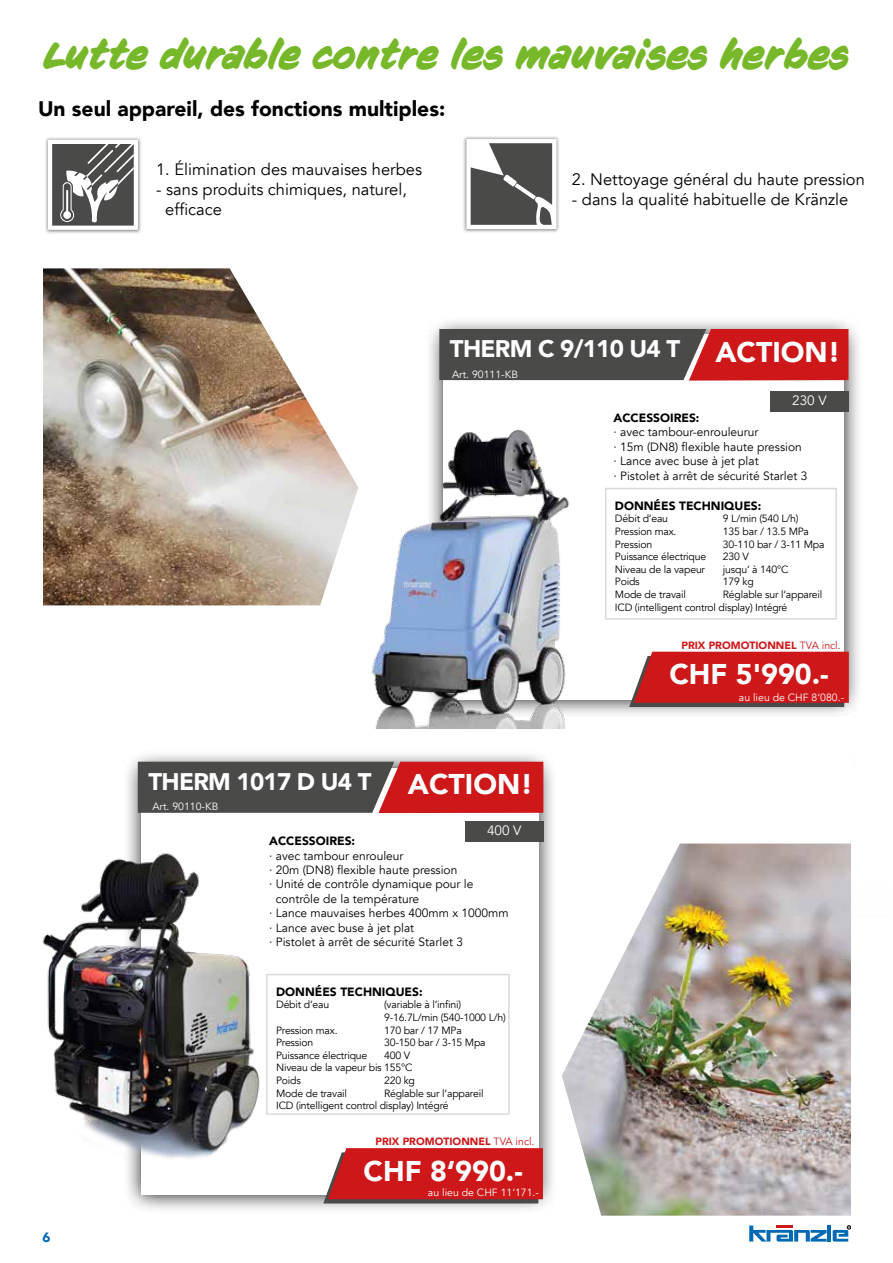
<style>
.page{position:relative;width:893px;height:1263px;background:#fff}
.page>*{position:absolute;margin:0;border:0;box-sizing:border-box;transform-origin:0 0}
.t1{font:italic 700 37.5px "CC Sign Language";letter-spacing:.01em;color:#76b82a}
.t2{font:900 28.5px "Avenir";color:#fff}
.t3{font:900 24px "Avenir";letter-spacing:-.03em;color:#fff}
.t4{font:900 21px "Avenir";color:#000}
.t5{font:16.5px/19.8px "Avenir";color:#000}
.t6{font:13.5px "Avenir";color:#fff}
.t7{font:900 13.5px "Avenir";color:#0069b4}
.t8{font:12px/14.4px "Avenir";color:#000}
.t9{font:900 12px "Avenir";color:#000}
.t10{font:10.5px/12.6px "Avenir";letter-spacing:-.02em;color:#000}
.t11{font:10.5px "Avenir";color:#fff}
.t12{font:900 10.5px "Avenir";color:#cd1719}
.s1{font-weight:400}
</style>
<div class="page">
<svg style="left:749px;top:1225px;width:78px;height:16px"></svg>
<hr style="left:827px;top:1225px;width:4px;height:16px;background:#0069b4">
<svg style="left:833px;top:1225px;width:18px;height:16px"></svg>
<img style="left:463px;top:136px;width:96px;height:96px">
<svg style="left:466px;top:139px;width:90px;height:90px"></svg>
<img style="left:46px;top:137px;width:95px;height:96px">
<svg style="left:48px;top:140px;width:90px;height:90px"></svg>
<div style="left:425px;top:316px;width:438px;height:403px;background:#000;opacity:.9"></div>
<div style="left:444px;top:335px;width:400px;height:365px;background:#fff"></div>
<div style="left:123px;top:749px;width:434px;height:465px;background:#000;opacity:.9"></div>
<div style="left:141px;top:768px;width:398px;height:427px;background:#fff"></div>
<svg style="left:629px;top:652px;width:220px;height:55px;background:#c32628"></svg>
<svg style="left:323px;top:1148px;width:220px;height:55px;background:#c52628"></svg>
<div style="left:605px;top:488px;width:232px;height:132px;border:2px solid #d9dadb"></div>
<div style="left:266px;top:974px;width:244px;height:141px;border:2px solid #d9dadb"></div>
<div style="left:770px;top:392px;width:79px;height:20px;background:#4a4a49"></div>
<div style="left:465px;top:822px;width:79px;height:20px;background:#4a4a49"></div>
<img style="left:43px;top:268px;width:275px;height:337px">
<img style="left:315px;top:419px;width:256px;height:310px">
<img style="left:42px;top:834px;width:266px;height:338px">
<img style="left:562px;top:843px;width:289px;height:372px">
<svg style="left:439px;top:329px;width:409px;height:52px;background:#7d3c3c"></svg>
<svg style="left:138px;top:762px;width:405px;height:51px;background:#7e3a3a"></svg>
<img style="left:851px;top:705px;width:12px;height:14px">
<h1 class="t1" style="left:43px;top:32px;width:808px">Lutte durable contre les mauvaises herbes</h1>
<h3 class="t4" style="left:38px;top:90px;width:409px">Un seul appareil, des fonctions multiples:</h3>
<h3 class="t5" style="left:156px;top:160px;width:267px">1. Élimination des mauvaises herbes</h3>
<h3 class="t5" style="left:165px;top:180px;width:243px;text-indent:-9px">- sans produits chimiques, naturel, efficace</h3>
<h3 class="t5" style="left:572px;top:170px;width:295px">2. Nettoyage général du haute pression</h3>
<h3 class="t5" style="left:572px;top:190px;width:278px">- dans la qualité habituelle de Kränzle</h3>
<h3 class="t3" style="left:450px;top:328px;width:232px">THERM C 9/110 U4 T</h3>
<p class="t11" style="left:452px;top:368px;width:67px">Art. 90111-KB</p>
<h2 class="t2" style="left:715px;top:327px;width:127px">ACTION!</h2>
<p class="t6" style="left:792px;top:392px;width:36px">230 V</p>
<p class="t9" style="left:613px;top:408px;width:87px">ACCESSOIRES:</p>
<p class="t8" style="left:613px;top:425px;width:195px">· avec tambour-enrouleurur<br>· 15m (DN8) flexible haute pression · Lance avec buse à jet plat<br>· Pistolet à arrêt de sécurité Starlet 3</p>
<p class="t9" style="left:615px;top:495px;width:148px">DONNÉES TECHNIQUES:</p>
<p class="t10" style="left:615px;top:513px;width:55px">Débit d‘eau</p>
<p class="t10" style="left:723px;top:513px;width:77px">9 L/min (540 L/h)</p>
<p class="t10" style="left:615px;top:525px;width:63px">Pression max.</p>
<p class="t10" style="left:723px;top:525px;width:88px">135 bar / 13.5 MPa</p>
<p class="t10" style="left:615px;top:538px;width:39px">Pression</p>
<p class="t10" style="left:723px;top:538px;width:103px">30-110 bar / 3-11 Mpa</p>
<p class="t10" style="left:615px;top:550px;width:93px">Puissance électrique</p>
<p class="t10" style="left:723px;top:550px;width:28px">230 V</p>
<p class="t10" style="left:615px;top:563px;width:92px">Niveau de la vapeur</p>
<p class="t10" style="left:723px;top:563px;width:67px">jusqu‘ à 140°C</p>
<p class="t10" style="left:615px;top:576px;width:26px">Poids</p>
<p class="t10" style="left:723px;top:576px;width:32px">179 kg</p>
<p class="t10" style="left:615px;top:588px;width:72px">Mode de travail</p>
<p class="t10" style="left:615px;top:588px;width:209px;text-indent:108px">Réglable sur l‘appareil<br>ICD (intelligent control display) Intégré</p>
<p class="t12" style="left:681px;top:636px;width:161px">PRIX PROMOTIONNEL <span class="s1">TVA incl.</span></p>
<h2 class="t2" style="left:669px;top:650px;width:161px">CHF 5'990.-</h2>
<p class="t7" style="left:43px;top:1226px;width:9px">6</p>
<h3 class="t3" style="left:148px;top:761px;width:225px">THERM 1017 D U4 T</h3>
<p class="t11" style="left:152px;top:801px;width:67px">Art. 90110-KB</p>
<h2 class="t2" style="left:408px;top:760px;width:127px">ACTION!</h2>
<p class="t6" style="left:487px;top:822px;width:36px">400 V</p>
<p class="t9" style="left:269px;top:831px;width:87px">ACCESSOIRES:</p>
<p class="t8" style="left:269px;top:848px;width:136px">· avec tambour enrouleur</p>
<p class="t8" style="left:269px;top:863px;width:190px">· 20m (DN8) flexible haute pression</p>
<p class="t8" style="left:269px;top:877px;width:206px">· Unité de contrôle dynamique pour le</p>
<p class="t8" style="left:276px;top:892px;width:145px">contrôle de la température</p>
<p class="t8" style="left:269px;top:906px;width:241px">· Lance mauvaises herbes 400mm x 1000mm</p>
<p class="t8" style="left:269px;top:920px;width:147px">· Lance avec buse à jet plat</p>
<p class="t8" style="left:269px;top:935px;width:195px">· Pistolet à arrêt de sécurité Starlet 3</p>
<p class="t9" style="left:276px;top:981px;width:148px">DONNÉES TECHNIQUES:</p>
<p class="t10" style="left:276px;top:999px;width:55px">Débit d‘eau</p>
<p class="t10" style="left:384px;top:999px;width:123px">(variable à l‘infini)<br>9-16.7L/min (540-1000 L/h)</p>
<p class="t10" style="left:276px;top:1024px;width:63px">Pression max.</p>
<p class="t10" style="left:384px;top:1024px;width:79px">170 bar / 17 MPa</p>
<p class="t10" style="left:276px;top:1036px;width:39px">Pression</p>
<p class="t10" style="left:384px;top:1036px;width:103px">30-150 bar / 3-15 Mpa</p>
<p class="t10" style="left:276px;top:1049px;width:93px">Puissance électrique</p>
<p class="t10" style="left:276px;top:1049px;width:138px;text-indent:108px">400 V<br>Niveau de la vapeur bis 155°C<br>Poids</p>
<p class="t10" style="left:384px;top:1074px;width:32px">220 kg</p>
<p class="t10" style="left:276px;top:1087px;width:72px">Mode de travail</p>
<p class="t10" style="left:276px;top:1087px;width:209px;text-indent:108px">Réglable sur l‘appareil<br>ICD (intelligent control display) Intégré</p>
<p class="t12" style="left:375px;top:1133px;width:161px">PRIX PROMOTIONNEL <span class="s1">TVA incl.</span></p>
<h2 class="t2" style="left:363px;top:1146px;width:161px">CHF 8‘990.-</h2>
<p class="t11" style="left:428px;top:1186px;width:113px">au lieu de CHF 11‘171.-</p>
<p class="t11" style="left:739px;top:691px;width:107px">au lieu de CHF 8‘080.-</p>
</div>
